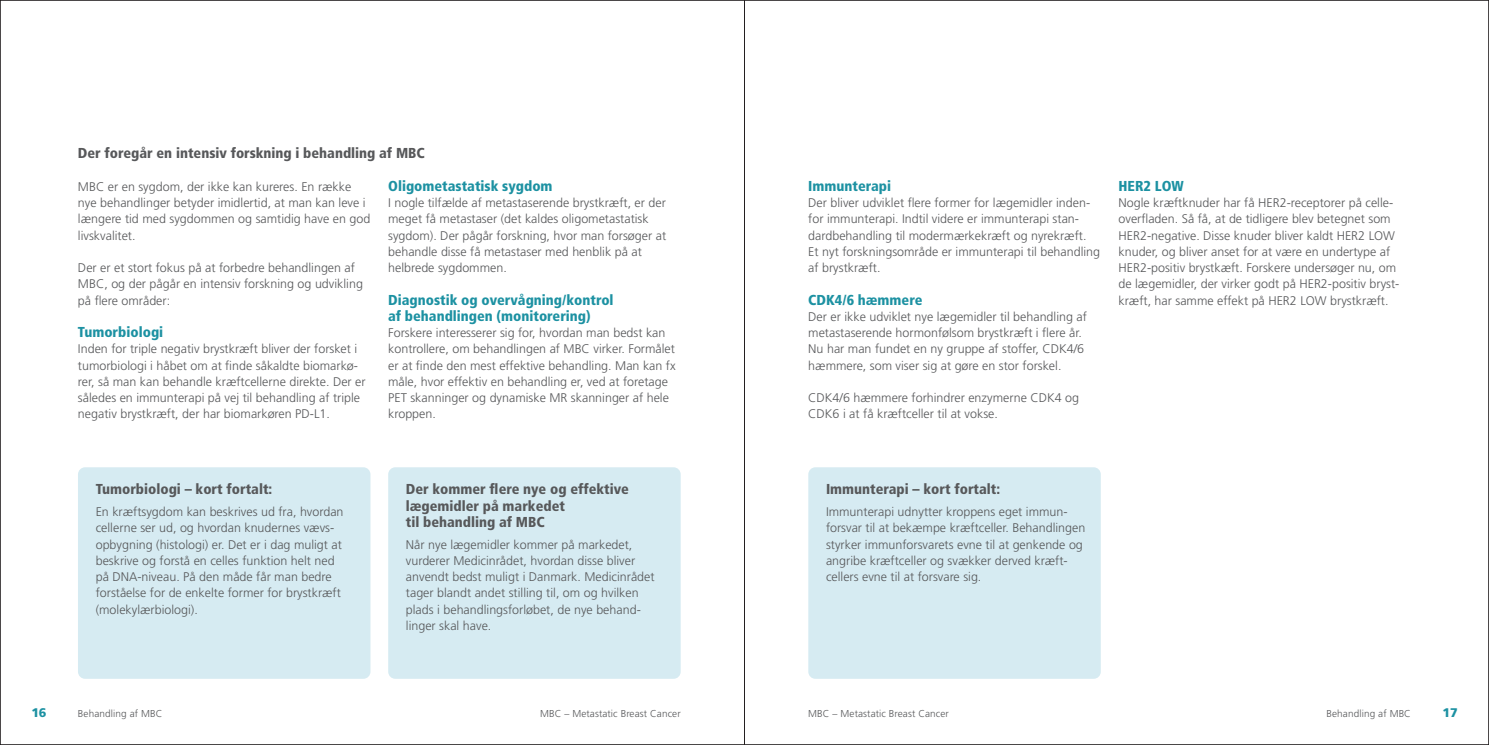
<style>
.page{position:relative;width:1489px;height:745px;background:#fff}
.page>*{position:absolute;margin:0;border:0;box-sizing:border-box;transform-origin:0 0}
.t1{font:900 condensed 14.38px/16.2px "Frutiger";color:#57585a}
.t2{font:900 condensed 14.38px/16.2px "Frutiger";color:#1c91a2}
.t3{font:300 12.5px/16.2px "Frutiger";color:#57585a}
.t4{font:900 12.5px "Frutiger";color:#1c91a2}
.t5{font:300 10px "Frutiger";letter-spacing:.01em;color:#57585a}
</style>
<div class="page">
<div style="left:78px;top:467px;width:292px;height:211px;background:#d6ebf2;border-radius:7px"></div>
<div style="left:808px;top:467px;width:292px;height:211px;background:#d6ebf2;border-radius:7px"></div>
<div style="left:388px;top:467px;width:292px;height:211px;background:#d6ebf2;border-radius:7px"></div>
<hr style="left:744px;top:0;width:1px;height:744px;background:#231f20">
<p class="t1" style="left:78px;top:145px;width:348px">Der foregår en intensiv forskning i behandling af MBC</p>
<p class="t3" style="left:78px;top:178px;width:294px">MBC er en sygdom, der ikke kan kureres. En række nye behandlinger betyder imidlertid, at man kan leve i længere tid med sygdommen og samtidig have en god livskvalitet.</p>
<p class="t3" style="left:78px;top:259px;width:286px">Der er et stort fokus på at forbedre behandlingen af<br>MBC, og der pågår en intensiv forskning og udvikling på flere områder:</p>
<p class="t2" style="left:78px;top:324px;width:87px">Tumorbiologi</p>
<p class="t3" style="left:78px;top:341px;width:289px">Inden for triple negativ brystkræft bliver der forsket i tumorbiologi i håbet om at finde såkaldte biomarkø&shy;rer, så man kan behandle kræftcellerne direkte. Der er således en immunterapi på vej til behandling af triple negativ brystkræft, der har biomarkøren PD-L1.</p>
<p class="t2" style="left:388px;top:177px;width:166px">Oligometastatisk sygdom</p>
<p class="t3" style="left:388px;top:194px;width:279px">I nogle tilfælde af metastaserende brystkræft, er der meget få metastaser (det kaldes oligometastatisk sygdom). Der pågår forskning, hvor man forsøger at behandle disse få metastaser med henblik på at helbrede sygdommen.</p>
<p class="t2" style="left:388px;top:291px;width:227px">Diagnostik og overvågning/kontrol af behandlingen (monitorering)</p>
<p class="t3" style="left:388px;top:324px;width:289px">Forskere interesserer sig for, hvordan man bedst kan kontrollere, om behandlingen af MBC virker. Formålet er at finde den mest effektive behandling. Man kan fx måle, hvor effektiv en behandling er, ved at foretage PET skanninger og dynamiske MR skanninger af hele kroppen.</p>
<p class="t1" style="left:96px;top:481px;width:178px">Tumorbiologi – kort fortalt:</p>
<p class="t3" style="left:96px;top:503px;width:249px">En kræftsygdom kan beskrives ud fra, hvordan cellerne ser ud, og hvordan knudernes vævs&shy;opbygning (histologi) er. Det er i dag muligt at beskrive og forstå en celles funktion helt ned på DNA-niveau. På den måde får man bedre forståelse for de enkelte former for brystkræft (molekylærbiologi).</p>
<p class="t1" style="left:406px;top:481px;width:224px">Der kommer flere nye og effektive lægemidler på markedet<br>til behandling af MBC</p>
<p class="t3" style="left:406px;top:536px;width:250px">Når nye lægemidler kommer på markedet, vurderer Medicinrådet, hvordan disse bliver anvendt bedst muligt i Danmark. Medicinrådet tager blandt andet stilling til, om og hvilken plads i behandlingsforløbet, de nye behand&shy;linger skal have.</p>
<p class="t2" style="left:808px;top:177px;width:84px">Immunterapi</p>
<p class="t3" style="left:808px;top:194px;width:293px">Der bliver udviklet flere former for lægemidler inden&shy;for immunterapi. Indtil videre er immunterapi stan&shy;dardbehandling til modermærkekræft og nyrekræft.<br>Et nyt forskningsområde er immunterapi til behandling af brystkræft.</p>
<p class="t2" style="left:808px;top:291px;width:116px">CDK4/6 hæmmere</p>
<p class="t3" style="left:808px;top:308px;width:280px">Der er ikke udviklet nye lægemidler til behandling af metastaserende hormonfølsom brystkræft i flere år.<br>Nu har man fundet en ny gruppe af stoffer, CDK4/6 hæmmere, som viser sig at gøre en stor forskel.</p>
<p class="t3" style="left:808px;top:389px;width:272px">CDK4/6 hæmmere forhindrer enzymerne CDK4 og<br>CDK6 i at få kræftceller til at vokse.</p>
<p class="t2" style="left:1118px;top:177px;width:67px">HER2 LOW</p>
<p class="t3" style="left:1118px;top:194px;width:282px">Nogle kræftknuder har få HER2-receptorer på celle&shy;overfladen. Så få, at de tidligere blev betegnet som HER2-negative. Disse knuder bliver kaldt HER2 LOW knuder, og bliver anset for at være en undertype af HER2-positiv brystkæft. Forskere undersøger nu, om de lægemidler, der virker godt på HER2-positiv bryst&shy;kræft, har samme effekt på HER2 LOW brystkræft.</p>
<p class="t1" style="left:826px;top:481px;width:176px">Immunterapi – kort fortalt:</p>
<p class="t3" style="left:826px;top:503px;width:261px">Immunterapi udnytter kroppens eget immun&shy;forsvar til at bekæmpe kræftceller. Behandlingen styrker immunforsvarets evne til at genkende og angribe kræftceller og svækker derved kræft&shy;cellers evne til at forsvare sig.</p>
<p class="t4" style="left:31px;top:704px;width:17px">16</p>
<p class="t5" style="left:540px;top:707px;width:142px">MBC – Metastatic Breast Cancer</p>
<p class="t5" style="left:808px;top:707px;width:142px">MBC – Metastatic Breast Cancer</p>
<p class="t4" style="left:1442px;top:704px;width:17px">17</p>
<p class="t5" style="left:78px;top:707px;width:86px">Behandling af MBC</p>
<p class="t5" style="left:1326px;top:707px;width:86px">Behandling af MBC</p>
</div>
